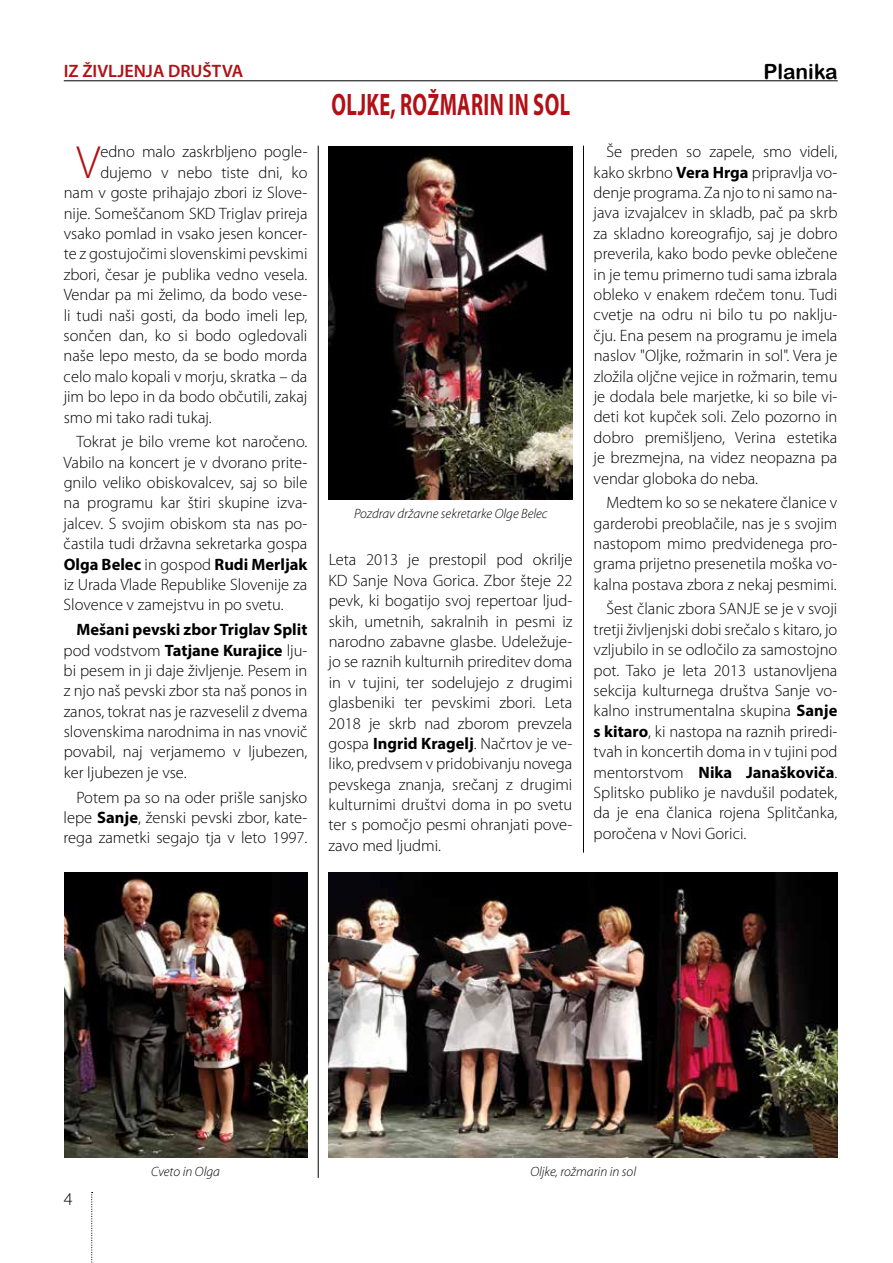
<style>
.page{position:relative;width:893px;height:1263px;background:#fff}
.page>*{position:absolute;margin:0;border:0;box-sizing:border-box;transform-origin:0 0}
.t1{font:300 46.8px "Myriad Pro";color:#b11116}
.t2{font:700 31.2px "Myriad Pro";letter-spacing:.02em;color:#b11116;scale:.65 1}
.t3{font:21px "Arial Rounded MT Bold";color:#000}
.t4{font:600 18px "Myriad Pro";color:#b11116}
.t5{font:300 18px "Myriad Pro";color:#000}
.t6{font:300 16.5px/20.4px "Myriad Pro";color:#000;text-align:justify}
.t7{font:italic 300 13.5px "Myriad Pro";color:#000}
.s1{font-weight:700}
</style>
<div class="page">
<hr style="left:64px;top:81px;width:774px;height:1px;background:#000">
<svg style="left:91px;top:1192px;width:2px;height:71px"></svg>
<hr style="left:318px;top:146px;width:1px;height:1032px;background:#000">
<hr style="left:583px;top:146px;width:1px;height:707px;background:#000">
<img style="left:329px;top:873px;width:509px;height:285px">
<img style="left:329px;top:147px;width:244px;height:353px">
<img style="left:64px;top:873px;width:244px;height:285px">
<p class="t4" style="left:64px;top:59px;width:181px">IZ ŽIVLJENJA DRUŠTVA</p>
<p class="t3" style="left:763px;top:59px;width:76px">Planika</p>
<h1 class="t1" style="left:77px;top:137px;width:25px">V</h1>
<p class="t6" style="left:100px;top:142px;width:209px">edno malo zaskrbljeno pogle-</p>
<p class="t6" style="left:100px;top:162px;width:209px">dujemo v nebo tiste dni, ko</p>
<p class="t6" style="left:64px;top:183px;width:245px">nam v goste prihajajo zbori iz Slove-</p>
<p class="t6" style="left:64px;top:203px;width:245px">nije. Someščanom SKD Triglav prireja</p>
<p class="t6" style="left:64px;top:224px;width:245px">vsako pomlad in vsako jesen koncer-</p>
<p class="t6" style="left:64px;top:244px;width:245px">te z gostujočimi slovenskimi pevskimi</p>
<p class="t6" style="left:64px;top:264px;width:245px">zbori, česar je publika vedno vesela.</p>
<p class="t6" style="left:64px;top:285px;width:245px">Vendar pa mi želimo, da bodo vese-</p>
<p class="t6" style="left:64px;top:305px;width:245px">li tudi naši gosti, da bodo imeli lep,</p>
<p class="t6" style="left:64px;top:326px;width:245px">sončen dan, ko si bodo ogledovali</p>
<p class="t6" style="left:64px;top:346px;width:245px">naše lepo mesto, da se bodo morda</p>
<p class="t6" style="left:64px;top:366px;width:245px">celo malo kopali v morju, skratka – da</p>
<p class="t6" style="left:64px;top:387px;width:245px">jim bo lepo in da bodo občutili, zakaj</p>
<p class="t6" style="left:64px;top:407px;width:150px">smo mi tako radi tukaj.</p>
<p class="t6" style="left:64px;top:432px;width:245px;text-indent:13px">Tokrat je bilo vreme kot naročeno.<br>Vabilo na koncert je v dvorano prite&shy;gnilo veliko obiskovalcev, saj so bile na programu kar štiri skupine izva&shy;jalcev. S svojim obiskom sta nas po&shy;častila tudi državna sekretarka gospa <span class="s1">Olga Belec</span> in gospod <span class="s1">Rudi Merljak </span>iz Urada Vlade Republike Slovenije za Slovence v zamejstvu in po svetu.</p>
<p class="t6" style="left:64px;top:620px;width:245px;text-indent:13px"><span class="s1">Mešani pevski zbor Triglav Split </span>pod vodstvom <span class="s1">Tatjane Kurajice</span> lju&shy;bi pesem in ji daje življenje. Pesem in z njo naš pevski zbor sta naš ponos in zanos, tokrat nas je razveselil z dvema slovenskima narodnima in nas vnovič povabil, naj verjamemo v ljubezen, ker ljubezen je vse.</p>
<p class="t6" style="left:64px;top:787px;width:245px;text-indent:13px">Potem pa so na oder prišle sanjsko lepe <span class="s1">Sanje</span>, ženski pevski zbor, kate&shy;rega zametki segajo tja v leto 1997.</p>
<h2 class="t2" style="left:331px;top:84px;width:369px">OLJKE, ROŽMARIN IN SOL</h2>
<p class="t7" style="left:354px;top:506px;width:195px">Pozdrav državne sekretarke Olge Belec</p>
<p class="t6" style="left:329px;top:550px;width:245px">Leta 2013 je prestopil pod okrilje KD Sanje Nova Gorica. Zbor šteje 22 pevk, ki bogatijo svoj repertoar ljud&shy;skih, umetnih, sakralnih in pesmi iz narodno zabavne glasbe. Udeležuje&shy;jo se raznih kulturnih prireditev doma in v tujini, ter sodelujejo z drugimi glasbeniki ter pevskimi zbori. Leta 2018 je skrb nad zborom prevzela gospa <span class="s1">Ingrid Kragelj</span>. Načrtov je ve&shy;liko, predvsem v pridobivanju novega pevskega znanja, srečanj z drugimi kulturnimi društvi doma in po svetu ter s pomočjo pesmi ohranjati pove&shy;zavo med ljudmi.</p>
<p class="t6" style="left:594px;top:142px;width:245px;text-indent:13px">Še preden so zapele, smo videli, kako skrbno <span class="s1">Vera Hrga</span> pripravlja vo&shy;denje programa. Za njo to ni samo na&shy;java izvajalcev in skladb, pač pa skrb za skladno koreografijo, saj je dobro preverila, kako bodo pevke oblečene in je temu primerno tudi sama izbrala obleko v enakem rdečem tonu. Tudi cvetje na odru ni bilo tu po naklju&shy;čju. Ena pesem na programu je imela naslov "Oljke, rožmarin in sol". Vera je zložila oljčne vejice in rožmarin, temu je dodala bele marjetke, ki so bile vi&shy;deti kot kupček soli. Zelo pozorno in dobro premišljeno, Verina estetika je brezmejna, na videz neopazna pa vendar globoka do neba.</p>
<p class="t6" style="left:594px;top:493px;width:245px;text-indent:13px">Medtem ko so se nekatere članice v garderobi preoblačile, nas je s svojim nastopom mimo predvidenega pro&shy;grama prijetno presenetila moška vo&shy;kalna postava zbora z nekaj pesmimi.</p>
<p class="t6" style="left:594px;top:599px;width:245px;text-indent:13px">Šest članic zbora SANJE se je v svoji tretji življenjski dobi srečalo s kitaro, jo vzljubilo in se odločilo za samostojno pot. Tako je leta 2013 ustanovljena sekcija kulturnega društva Sanje vo&shy;kalno instrumentalna skupina <span class="s1">Sanje s kitaro</span>, ki nastopa na raznih priredi&shy;tvah in koncertih doma in v tujini pod mentorstvom <span class="s1">Nika Janaškoviča</span>.<br>Splitsko publiko je navdušil podatek, da je ena članica rojena Splitčanka, poročena v Novi Gorici.</p>
<p class="t5" style="left:64px;top:1189px;width:10px">4</p>
<p class="t7" style="left:151px;top:1164px;width:70px">Cveto in Olga</p>
<p class="t7" style="left:530px;top:1164px;width:107px">Oljke, rožmarin in sol</p>
</div>
